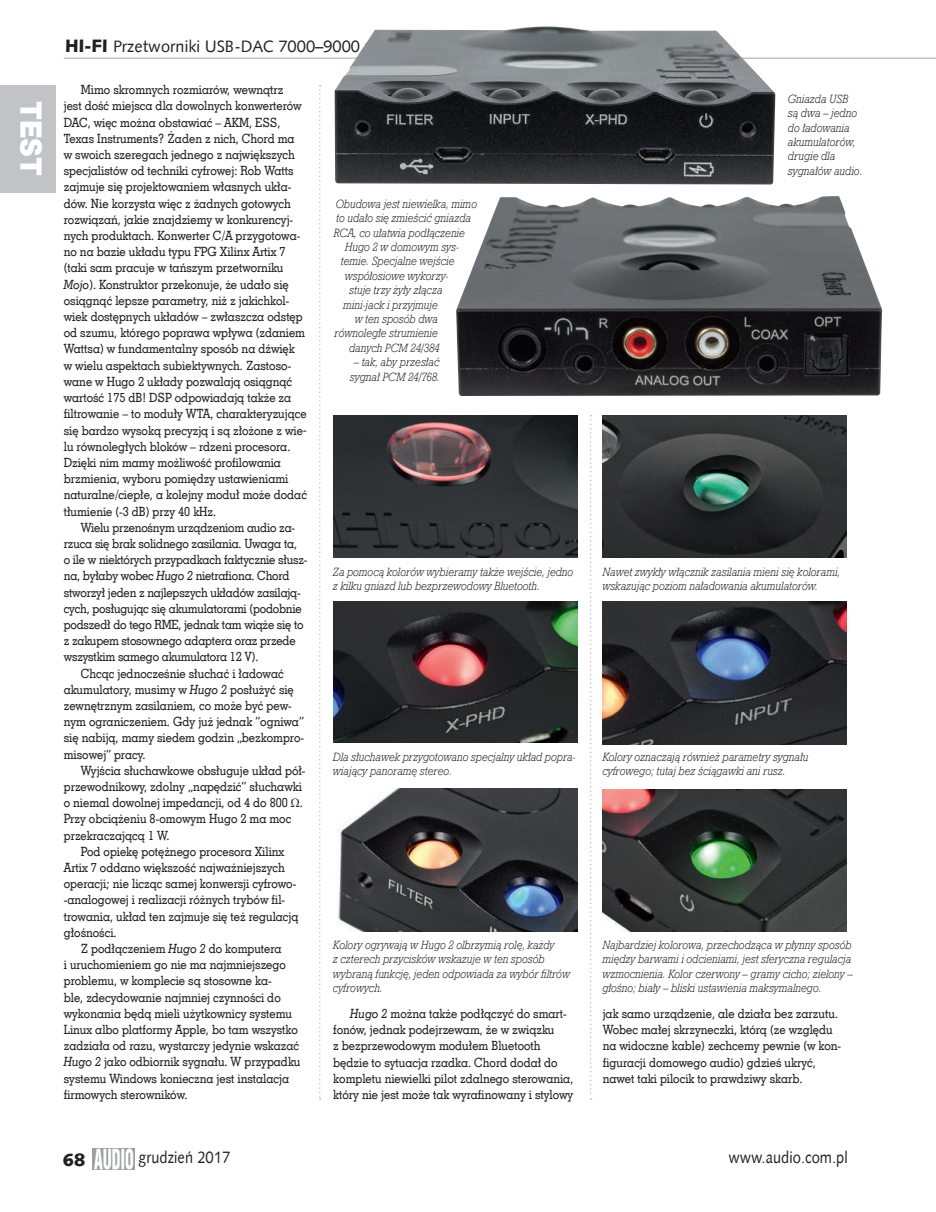
<style>
.page{position:relative;width:936px;height:1212px;background:#fff}
.page>*{position:absolute;margin:0;border:0;box-sizing:border-box;transform-origin:0 0}
.t1{font:27.15px "Swis 721 Blk 2 EU";color:#fff;scale:.9 1}
.t2{font:18px "Humanst 531 Blk EU";color:#231f20}
.t3{font:16.5px "Humanst 531 EU";color:#231f20}
.t4{font:16.5px "Humanst 531 EU";color:#231f20;scale:.9 1}
.t5{font:12.75px/16.2px "Geo Slab 703 Md EU";color:#231f20;scale:.9 1}
.t6{font:italic 12px/14.4px "Geo Slab 712 Lt EU";color:#231f20;scale:.9 1}
.s1{font-family:"Humanst 531 Blk EU";font-size:18px}
.s2{font-style:italic}
</style>
<div class="page">
<hr style="left:64px;top:58px;width:871px;height:1px;background:#c2c3c6">
<div style="left:0;top:85px;width:55px;height:107px;background:#c2c3c6"></div>
<img style="left:93px;top:1148px;width:41px;height:21px">
<img style="left:602px;top:415px;width:244px;height:142px">
<svg style="left:319px;top:85px;width:2px;height:1015px"></svg>
<svg style="left:590px;top:415px;width:1px;height:685px"></svg>
<img style="left:456px;top:196px;width:426px;height:200px">
<img style="left:334px;top:26px;width:441px;height:158px">
<img style="left:333px;top:415px;width:244px;height:143px">
<img style="left:602px;top:601px;width:244px;height:143px">
<img style="left:333px;top:601px;width:244px;height:141px">
<img style="left:338px;top:788px;width:239px;height:143px">
<img style="left:602px;top:789px;width:244px;height:142px">
<h1 class="t1" style="left:50px;top:101px;width:85px;rotate:90deg">TEST</h1>
<p class="t3" style="left:65px;top:35px;width:312px"><span class="s1">HI-FI</span> Przetworniki USB-DAC 7000–9000 zł</p>
<p class="t5" style="left:64px;top:82px;width:272px;text-indent:17px">Mimo skromnych rozmiarów, wewnątrz<br>jest dość miejsca dla dowolnych konwerterów DAC, więc można obstawiać – AKM, ESS, Texas Instruments? Żaden z nich, Chord ma<br>w swoich szeregach jednego z największych specjalistów od techniki cyfrowej: Rob Watts zajmuje się projektowaniem własnych ukła&shy;dów. Nie korzysta więc z żadnych gotowych rozwiązań, jakie znajdziemy w konkurencyj&shy;nych produktach. Konwerter C/A przygotowa&shy;no na bazie układu typu FPG Xilinx Artix 7 (taki sam pracuje w tańszym przetworniku <span class="s2">Mojo</span>). Konstruktor przekonuje, że udało się osiągnąć lepsze parametry, niż z jakichkol&shy;wiek dostępnych układów – zwłaszcza odstęp od szumu, którego poprawa wpływa (zdaniem Wattsa) w fundamentalny sposób na dźwięk<br>w wielu aspektach subiektywnych. Zastoso&shy;wane w Hugo 2 układy pozwalają osiągnąć wartość 175 dB! DSP odpowiadają także za filtrowanie – to moduły WTA, charakteryzujące się bardzo wysoką precyzją i są złożone z wie&shy;lu równoległych bloków – rdzeni procesora.<br>Dzięki nim mamy możliwość profilowania brzmienia, wyboru pomiędzy ustawieniami naturalne/ciepłe, a kolejny moduł może dodać tłumienie (-3 dB) przy 40 kHz.</p>
<p class="t5" style="left:81px;top:519px;width:240px">Wielu przenośnym urządzeniom audio za-</p>
<p class="t5" style="left:64px;top:535px;width:261px">rzuca się brak solidnego zasilania. Uwaga ta,</p>
<p class="t5" style="left:64px;top:551px;width:272px">o ile w niektórych przypadkach faktycznie słusz-</p>
<p class="t5" style="left:64px;top:568px;width:252px">na, byłaby wobec <span class="s2">Hugo 2</span> nietrafiona. Chord</p>
<p class="t5" style="left:64px;top:584px;width:265px">stworzył jeden z najlepszych układów zasilają-</p>
<p class="t5" style="left:64px;top:600px;width:266px">cych, posługując się akumulatorami (podobnie</p>
<p class="t5" style="left:64px;top:616px;width:268px">podszedł do tego RME, jednak tam wiąże się to</p>
<p class="t5" style="left:64px;top:632px;width:259px">z zakupem stosownego adaptera oraz przede</p>
<p class="t5" style="left:64px;top:649px;width:218px">wszystkim samego akumulatora 12 V).</p>
<p class="t5" style="left:81px;top:665px;width:227px">Chcąc jednocześnie słuchać i ładować</p>
<p class="t5" style="left:64px;top:681px;width:257px">akumulatory, musimy w <span class="s2">Hugo 2</span> posłużyć się</p>
<p class="t5" style="left:64px;top:697px;width:255px">zewnętrznym zasilaniem, co może być pew-</p>
<p class="t5" style="left:64px;top:713px;width:268px">nym ograniczeniem. Gdy już jednak “ogniwa”</p>
<p class="t5" style="left:64px;top:730px;width:268px">się nabiją, mamy siedem godzin „bezkompro-</p>
<p class="t5" style="left:64px;top:746px;width:92px">misowej” pracy.</p>
<p class="t5" style="left:81px;top:762px;width:251px">Wyjścia słuchawkowe obsługuje układ pół-</p>
<p class="t5" style="left:64px;top:778px;width:266px">przewodnikowy, zdolny „napędzić” słuchawki</p>
<p class="t5" style="left:64px;top:794px;width:267px">o niemal dowolnej impedancji, od 4 do 800 .</p>
<p class="t5" style="left:64px;top:811px;width:254px">Przy obciążeniu 8-omowym Hugo 2 ma moc</p>
<p class="t5" style="left:64px;top:827px;width:119px">przekraczającą 1 W.</p>
<p class="t5" style="left:81px;top:843px;width:227px">Pod opiekę potężnego procesora Xilinx</p>
<p class="t5" style="left:64px;top:859px;width:247px">Artix 7 oddano większość najważniejszych</p>
<p class="t5" style="left:64px;top:875px;width:260px">operacji; nie licząc samej konwersji cyfrowo-</p>
<p class="t5" style="left:64px;top:892px;width:247px">-analogowej i realizacji różnych trybów fil-</p>
<p class="t5" style="left:64px;top:908px;width:262px">trowania, układ ten zajmuje się też regulacją</p>
<p class="t5" style="left:64px;top:924px;width:60px">głośności.</p>
<p class="t5" style="left:81px;top:940px;width:225px">Z podłączeniem <span class="s2">Hugo 2</span> do komputera</p>
<p class="t5" style="left:64px;top:956px;width:248px">i uruchomieniem go nie ma najmniejszego</p>
<p class="t5" style="left:64px;top:973px;width:232px">problemu, w komplecie są stosowne ka-</p>
<p class="t5" style="left:64px;top:989px;width:242px">ble, zdecydowanie najmniej czynności do</p>
<p class="t5" style="left:64px;top:1005px;width:255px">wykonania będą mieli użytkownicy systemu</p>
<p class="t5" style="left:64px;top:1021px;width:262px">Linux albo platformy Apple, bo tam wszystko</p>
<p class="t5" style="left:64px;top:1037px;width:263px">zadziała od razu, wystarczy jedynie wskazać</p>
<p class="t5" style="left:64px;top:1054px;width:264px"><span class="s2">Hugo 2</span> jako odbiornik sygnału. W przypadku</p>
<p class="t5" style="left:64px;top:1070px;width:252px">systemu Windows konieczna jest instalacja</p>
<p class="t5" style="left:64px;top:1086px;width:139px">firmowych sterowników.</p>
<p class="t6" style="left:336px;top:196px;width:158px">Obudowa jest niewielka, mimo</p>
<p class="t6" style="left:336px;top:211px;width:151px">to udało się zmieścić gniazda</p>
<p class="t6" style="left:334px;top:225px;width:147px">RCA, co ułatwia podłączenie</p>
<p class="t6" style="left:345px;top:240px;width:128px">Hugo 2 w domowym sys-</p>
<p class="t6" style="left:341px;top:254px;width:128px">temie. Specjalne wejście</p>
<p class="t6" style="left:345px;top:268px;width:117px">współosiowe wykorzy-</p>
<p class="t6" style="left:349px;top:283px;width:105px">stuje trzy żyły złącza</p>
<p class="t6" style="left:343px;top:297px;width:107px">mini-jack i przyjmuje</p>
<p class="t6" style="left:355px;top:312px;width:94px">w ten sposób dwa</p>
<p class="t6" style="left:335px;top:326px;width:116px">równoległe strumienie</p>
<p class="t6" style="left:349px;top:340px;width:102px">danych PCM 24/384</p>
<p class="t6" style="left:350px;top:355px;width:101px;text-align:center">– tak, aby przesłać sygnał PCM 24/768.</p>
<p class="t6" style="left:788px;top:91px;width:84px">Gniazda USB<br>są dwa – jedno do ładowania akumulatorów, drugie dla sygnałów audio.</p>
<p class="t6" style="left:333px;top:564px;width:268px">Za pomocą kolorów wybieramy także wejście, jedno z kilku gniazd lub bezprzewodowy Bluetooth.</p>
<p class="t6" style="left:602px;top:564px;width:266px">Nawet zwykły włącznik zasilania mieni się kolorami, wskazując poziom naładowania akumulatorów.</p>
<p class="t6" style="left:333px;top:750px;width:271px">Dla słuchawek przygotowano specjalny układ popra&shy;wiający panoramę stereo.</p>
<p class="t6" style="left:602px;top:750px;width:230px">Kolory oznaczają również parametry sygnału cyfrowego; tutaj bez ściągawki ani rusz.</p>
<p class="t6" style="left:333px;top:937px;width:265px">Kolory ogrywają w Hugo 2 olbrzymią rolę, każdy<br>z czterech przycisków wskazuje w ten sposób wybraną funkcję, jeden odpowiada za wybór filtrów cyfrowych.</p>
<p class="t6" style="left:602px;top:937px;width:280px">Najbardziej kolorowa, przechodząca w płynny sposób między barwami i odcieniami, jest sferyczna regulacja wzmocnienia. Kolor czerwony – gramy cicho; zielony – głośno; biały – bliski ustawienia maksymalnego.</p>
<p class="t5" style="left:333px;top:1005px;width:268px;text-indent:17px"><span class="s2">Hugo 2</span> można także podłączyć do smart&shy;fonów, jednak podejrzewam, że w związku<br>z bezprzewodowym modułem Bluetooth będzie to sytuacja rzadka. Chord dodał do kompletu niewielki pilot zdalnego sterowania, który nie jest może tak wyrafinowany i stylowy</p>
<p class="t5" style="left:602px;top:1005px;width:266px">jak samo urządzenie, ale działa bez zarzutu.<br>Wobec małej skrzyneczki, którą (ze względu na widoczne kable) zechcemy pewnie (w kon&shy;figuracji domowego audio) gdzieś ukryć, nawet taki pilocik to prawdziwy skarb.</p>
<h2 class="t2" style="left:63px;top:1148px;width:24px">68</h2>
<p class="t4" style="left:138px;top:1147px;width:104px">grudzień 2017</p>
<p class="t4" style="left:728px;top:1146px;width:134px">www.audio.com.pl</p>
</div>
